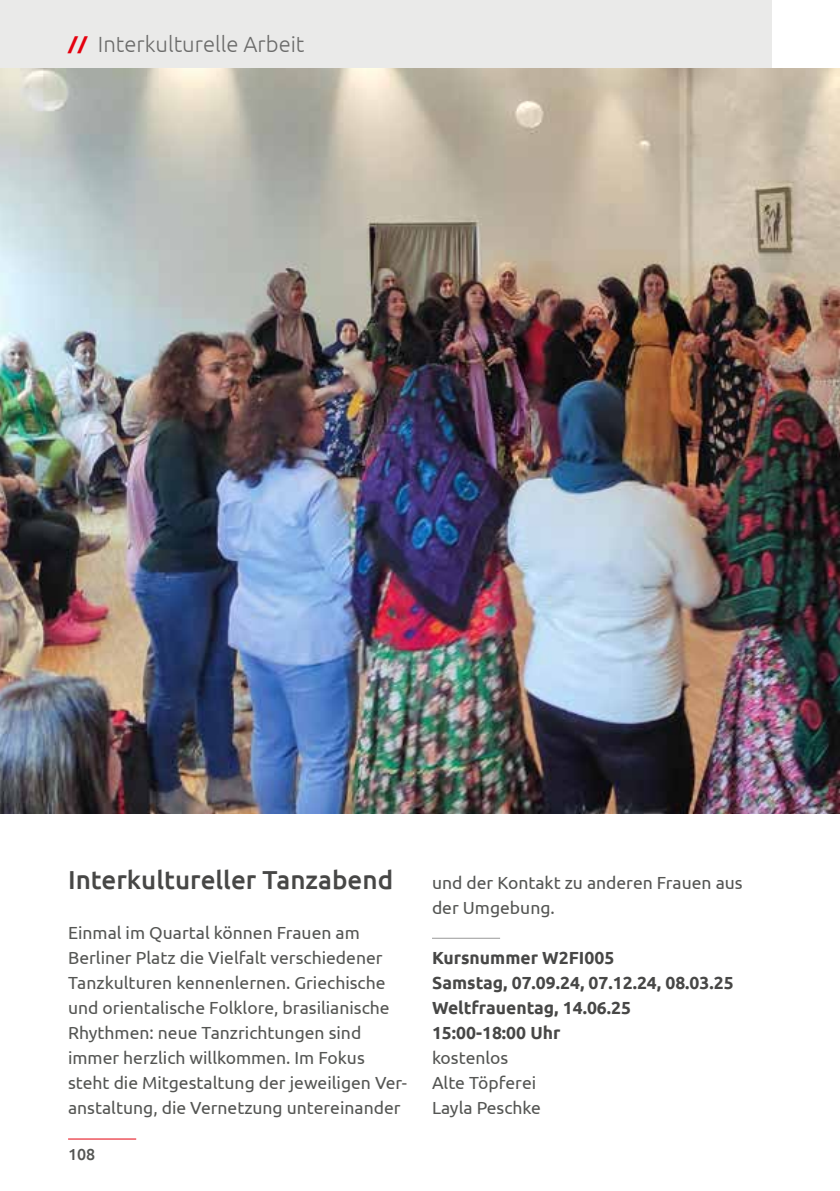
<style>
.page{position:relative;width:840px;height:1191px;background:#fff}
.page>*{position:absolute;margin:0;border:0;box-sizing:border-box;transform-origin:0 0}
.t1{font:500 26px "Ubuntu";color:#474746}
.t2{font:300 22px "Ubuntu";color:#6c6c6b}
.t3{font:17.6px/25px "Ubuntu";color:#545553}
.t4{font:700 17.6px/25px "Ubuntu";color:#474746}
.t5{font:500 16px "Ubuntu";color:#545553}
.s1{font-weight:700;font-size:17.6px;color:#e5000e}
</style>
<div class="page">
<hr style="left:432px;top:937px;width:68px;height:1px;background:#989898">
<hr style="left:68px;top:1138px;width:68px;height:1px;background:#e5000e">
<div style="left:0;top:0;width:771px;height:68px;background:#eaeae9"></div>
<img style="left:0;top:68px;width:839px;height:745px">
<p class="t2" style="left:68px;top:31px;width:238px"><span class="s1">//</span> Interkulturelle Arbeit</p>
<h1 class="t1" style="left:68px;top:863px;width:326px">Interkultureller Tanzabend</h1>
<p class="t3" style="left:68px;top:919px;width:340px">Einmal im Quartal können Frauen am Berliner Platz die Vielfalt verschiedener Tanzkulturen kennenlernen. Griechische und orientalische Folklore, brasilianische Rhythmen: neue Tanzrichtungen sind immer herzlich willkommen. Im Fokus steht die Mitgestaltung der jeweiligen Ver&shy;anstaltung, die Vernetzung untereinander</p>
<p class="t5" style="left:68px;top:1144px;width:29px">108</p>
<p class="t3" style="left:432px;top:869px;width:312px">und der Kontakt zu anderen Frauen aus der Umgebung.</p>
<p class="t4" style="left:432px;top:944px;width:303px">Kursnummer W2FI005<br>Samstag, 07.09.24, 07.12.24, 08.03.25<br>Weltfrauentag, 14.06.25<br>15:00-18:00 Uhr</p>
<p class="t3" style="left:432px;top:1044px;width:110px">kostenlos<br>Alte Töpferei<br>Layla Peschke</p>
</div>
